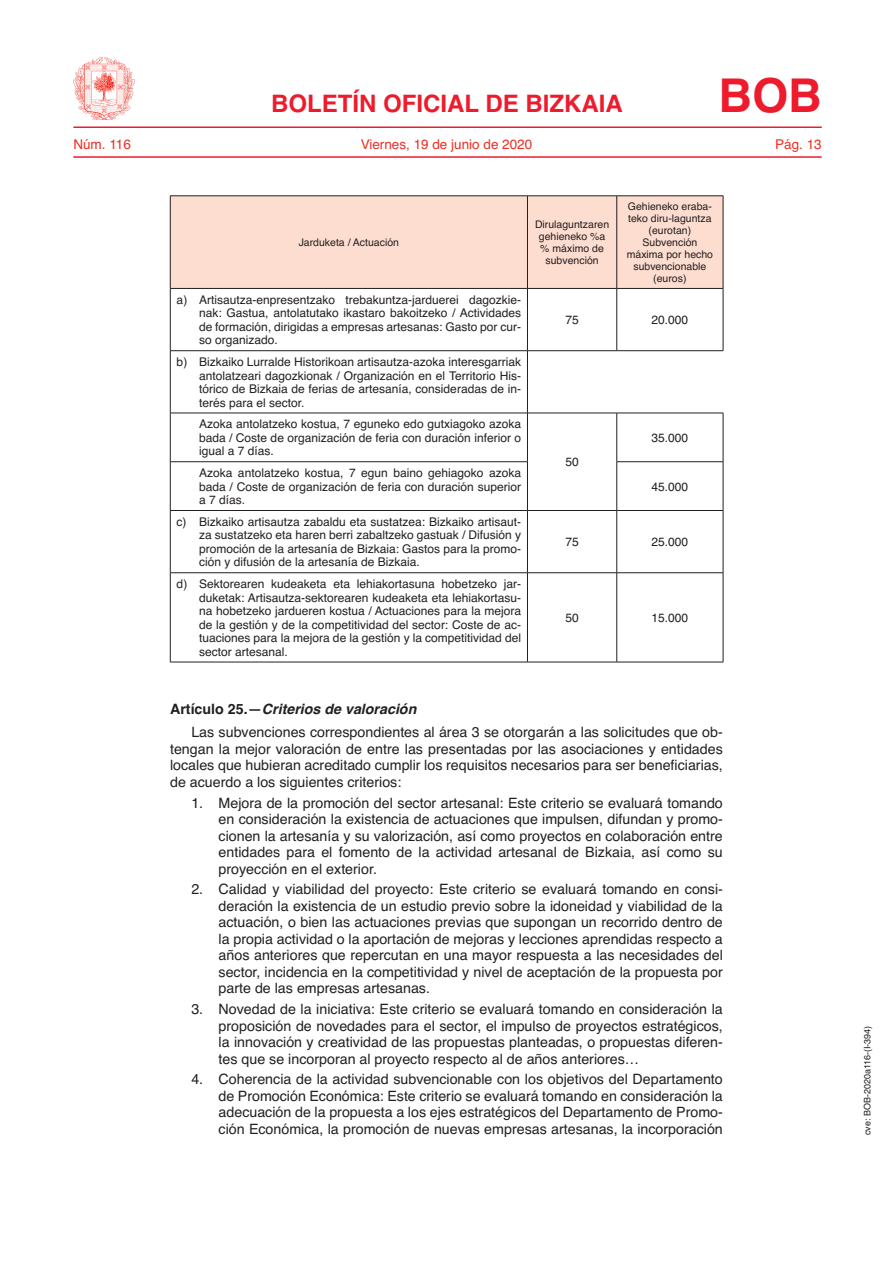
<style>
.page{position:relative;width:893px;height:1263px;background:#fff}
.page>*{position:absolute;margin:0;border:0;box-sizing:border-box;transform-origin:0 0}
.t1{font:700 46.5px "Helvetica";color:#ee1b2c}
.t2{font:700 24px "Helvetica";color:#ee1b2c}
.t3{font:14.25px/16.5px "Helvetica";color:#231f20;text-align:justify}
.t4{font:13.5px "Helvetica";color:#ee2e22}
.t5{font:12px/13.5px "Helvetica";color:#231f20;text-align:justify}
.t6{font:10.5px/12px "Helvetica";color:#231f20;text-align:center}
.t7{font:9px "Helvetica";color:#231f20}
.s1{font-weight:700}
.s2{font-weight:700;font-style:italic}
</style>
<div class="page">
<hr style="left:73px;top:126px;width:749px;height:2px;background:#ee1b2c">
<hr style="left:73px;top:156px;width:749px;height:2px;background:#ee1b2c">
<img style="left:74px;top:58px;width:61px;height:61px">
<div style="left:171px;top:197px;width:552px;height:91px;background:#fdddd0"></div>
<hr style="left:527px;top:196px;width:1px;height:92px;background:#231f20">
<hr style="left:616px;top:196px;width:1px;height:92px;background:#231f20">
<hr style="left:527px;top:289px;width:1px;height:61px;background:#231f20">
<hr style="left:616px;top:289px;width:1px;height:61px;background:#231f20">
<hr style="left:170px;top:350px;width:357px;height:1px;background:#231f20">
<hr style="left:527px;top:350px;width:90px;height:1px;background:#231f20">
<hr style="left:527px;top:351px;width:1px;height:62px;background:#231f20">
<hr style="left:617px;top:350px;width:106px;height:1px;background:#231f20">
<hr style="left:527px;top:511px;width:1px;height:62px;background:#231f20">
<hr style="left:616px;top:511px;width:1px;height:62px;background:#231f20">
<hr style="left:170px;top:572px;width:357px;height:1px;background:#231f20">
<hr style="left:527px;top:572px;width:90px;height:1px;background:#231f20">
<hr style="left:527px;top:573px;width:1px;height:89px;background:#231f20">
<hr style="left:617px;top:572px;width:106px;height:1px;background:#231f20">
<hr style="left:616px;top:573px;width:1px;height:89px;background:#231f20">
<hr style="left:170px;top:289px;width:1px;height:61px;background:#231f20">
<hr style="left:723px;top:289px;width:1px;height:61px;background:#231f20">
<hr style="left:170px;top:351px;width:1px;height:62px;background:#231f20">
<hr style="left:170px;top:511px;width:1px;height:62px;background:#231f20">
<hr style="left:723px;top:511px;width:1px;height:62px;background:#231f20">
<hr style="left:170px;top:573px;width:1px;height:89px;background:#231f20">
<hr style="left:723px;top:573px;width:1px;height:89px;background:#231f20">
<hr style="left:170px;top:662px;width:357px;height:1px;background:#231f20">
<hr style="left:527px;top:662px;width:90px;height:1px;background:#231f20">
<hr style="left:617px;top:662px;width:106px;height:1px;background:#231f20">
<hr style="left:170px;top:196px;width:357px;height:1px;background:#231f20">
<hr style="left:170px;top:196px;width:1px;height:92px;background:#231f20">
<hr style="left:527px;top:196px;width:90px;height:1px;background:#231f20">
<hr style="left:617px;top:196px;width:106px;height:1px;background:#231f20">
<hr style="left:723px;top:196px;width:1px;height:92px;background:#231f20">
<hr style="left:170px;top:288px;width:357px;height:1px;background:#231f20">
<hr style="left:527px;top:288px;width:90px;height:1px;background:#231f20">
<hr style="left:617px;top:288px;width:106px;height:1px;background:#231f20">
<hr style="left:170px;top:413px;width:357px;height:1px;background:#231f20">
<hr style="left:170px;top:413px;width:1px;height:48px;background:#231f20">
<hr style="left:170px;top:461px;width:358px;height:1px;background:#231f20">
<hr style="left:170px;top:462px;width:1px;height:48px;background:#231f20">
<hr style="left:170px;top:510px;width:357px;height:1px;background:#231f20">
<hr style="left:527px;top:413px;width:90px;height:1px;background:#231f20">
<hr style="left:527px;top:413px;width:1px;height:48px;background:#231f20">
<hr style="left:527px;top:462px;width:1px;height:48px;background:#231f20">
<hr style="left:527px;top:510px;width:90px;height:1px;background:#231f20">
<hr style="left:617px;top:413px;width:106px;height:1px;background:#231f20">
<hr style="left:616px;top:413px;width:1px;height:48px;background:#231f20">
<hr style="left:723px;top:413px;width:1px;height:48px;background:#231f20">
<hr style="left:617px;top:461px;width:106px;height:1px;background:#231f20">
<hr style="left:616px;top:462px;width:1px;height:48px;background:#231f20">
<hr style="left:723px;top:462px;width:1px;height:48px;background:#231f20">
<hr style="left:617px;top:510px;width:106px;height:1px;background:#231f20">
<h2 class="t2" style="left:271px;top:84px;width:353px">BOLETÍN OFICIAL DE BIZKAIA</h2>
<h1 class="t1" style="left:718px;top:58px;width:105px">BOB</h1>
<p class="t4" style="left:73px;top:134px;width:59px">Núm. 116</p>
<p class="t4" style="left:361px;top:134px;width:173px">Viernes, 19 de junio de 2020</p>
<p class="t4" style="left:775px;top:134px;width:48px">Pág. 13</p>
<p class="t6" style="left:299px;top:237px;width:102px">Jarduketa / Actuación</p>
<p class="t5" style="left:199px;top:293px;width:323px;text-indent:-22px">a) Artisautza-enpresentzako trebakuntza-jarduerei dagozkie&shy;nak: Gastua, antolatutako ikastaro bakoitzeko / Actividades de formación, dirigidas a empresas artesanas: Gasto por cur&shy;so organizado.</p>
<p class="t5" style="left:199px;top:355px;width:323px;text-indent:-22px">b) Bizkaiko Lurralde Historikoan artisautza-azoka interesgarriak antolatzeari dagozkionak / Organización en el Territorio His&shy;tórico de Bizkaia de ferias de artesanía, consideradas de in&shy;terés para el sector.</p>
<p class="t5" style="left:199px;top:418px;width:323px">Azoka antolatzeko kostua, 7 eguneko edo gutxiagoko azoka bada / Coste de organización de feria con duración inferior o igual a 7 días.</p>
<p class="t5" style="left:199px;top:466px;width:323px">Azoka antolatzeko kostua, 7 egun baino gehiagoko azoka bada / Coste de organización de feria con duración superior a 7 días.</p>
<p class="t5" style="left:199px;top:515px;width:323px;text-indent:-22px">c) Bizkaiko artisautza zabaldu eta sustatzea: Bizkaiko artisaut&shy;za sustatzeko eta haren berri zabaltzeko gastuak / Difusión y promoción de la artesanía de Bizkaia: Gastos para la promo&shy;ción y difusión de la artesanía de Bizkaia.</p>
<p class="t5" style="left:199px;top:577px;width:323px;text-indent:-22px">d) Sektorearen kudeaketa eta lehiakortasuna hobetzeko jar&shy;duketak: Artisautza-sektorearen kudeaketa eta lehiakortasu&shy;na hobetzeko jardueren kostua / Actuaciones para la mejora de la gestión y de la competitividad del sector: Coste de ac&shy;tuaciones para la mejora de la gestión y la competitividad del sector artesanal.</p>
<p class="t6" style="left:535px;top:219px;width:76px">Dirulaguntzaren gehieneko %a % máximo de subvención</p>
<p class="t6" style="left:627px;top:201px;width:88px">Gehieneko eraba&shy;teko diru-laguntza (eurotan)<br>Subvención máxima por hecho subvencionable (euros)</p>
<p class="t5" style="left:565px;top:313px;width:15px">75</p>
<p class="t5" style="left:652px;top:313px;width:38px">20.000</p>
<p class="t5" style="left:565px;top:456px;width:15px">50</p>
<p class="t5" style="left:652px;top:431px;width:38px">35.000</p>
<p class="t5" style="left:652px;top:480px;width:38px">45.000</p>
<p class="t5" style="left:565px;top:535px;width:15px">75</p>
<p class="t5" style="left:652px;top:535px;width:38px">25.000</p>
<p class="t5" style="left:565px;top:611px;width:15px">50</p>
<p class="t5" style="left:652px;top:611px;width:38px">15.000</p>
<p class="t3" style="left:191px;top:698px;width:533px;line-height:22.8px;text-indent:-21px"><span class="s1">Artículo 25.—</span><span class="s2">Criterios de valoración<br></span>Las subvenciones correspondientes al área 3 se otorgarán a las solicitudes que ob-</p>
<p class="t3" style="left:170px;top:741px;width:554px">tengan la mejor valoración de entre las presentadas por las asociaciones y entidades locales que hubieran acreditado cumplir los requisitos necesarios para ser beneficiarias, de acuerdo a los siguientes criterios:</p>
<p class="t3" style="left:219px;top:795px;width:506px;text-indent:-27px">1. Mejora de la promoción del sector artesanal: Este criterio se evaluará tomando en consideración la existencia de actuaciones que impulsen, difundan y promo&shy;cionen la artesanía y su valorización, así como proyectos en colaboración entre entidades para el fomento de la actividad artesanal de Bizkaia, así como su proyección en el exterior.</p>
<p class="t3" style="left:219px;top:881px;width:506px;text-indent:-27px">2. Calidad y viabilidad del proyecto: Este criterio se evaluará tomando en consi&shy;deración la existencia de un estudio previo sobre la idoneidad y viabilidad de la actuación, o bien las actuaciones previas que supongan un recorrido dentro de la propia actividad o la aportación de mejoras y lecciones aprendidas respecto a años anteriores que repercutan en una mayor respuesta a las necesidades del sector, incidencia en la competitividad y nivel de aceptación de la propuesta por parte de las empresas artesanas.</p>
<p class="t3" style="left:219px;top:1001px;width:506px;text-indent:-27px">3. Novedad de la iniciativa: Este criterio se evaluará tomando en consideración la proposición de novedades para el sector, el impulso de proyectos estratégicos, la innovación y creatividad de las propuestas planteadas, o propuestas diferen&shy;tes que se incorporan al proyecto respecto al de años anteriores…</p>
<p class="t3" style="left:219px;top:1071px;width:506px;text-indent:-27px">4. Coherencia de la actividad subvencionable con los objetivos del Departamento de Promoción Económica: Este criterio se evaluará tomando en consideración la adecuación de la propuesta a los ejes estratégicos del Departamento de Promo&shy;ción Económica, la promoción de nuevas empresas artesanas, la incorporación</p>
<p class="t7" style="left:860px;top:1135px;width:111px;rotate:-90deg">cve: BOB-2020a116-(I-394)</p>
</div>
